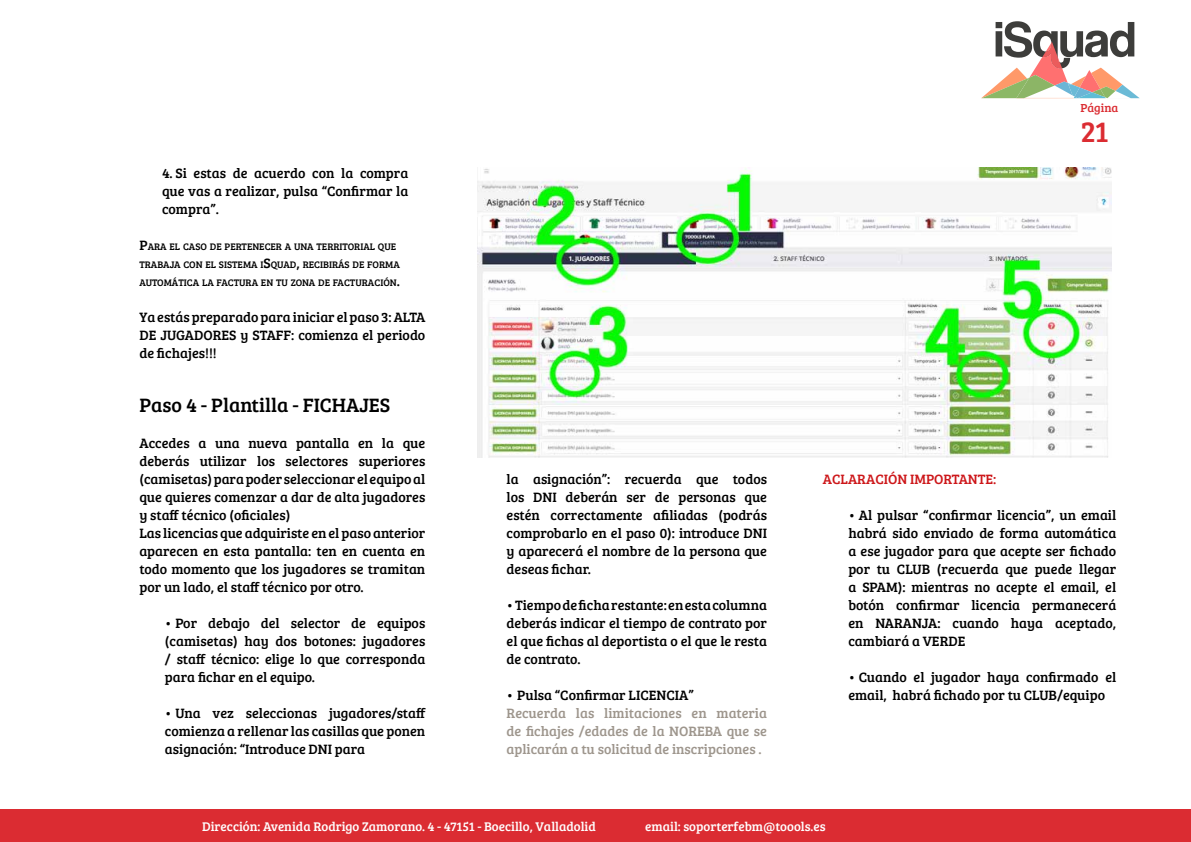
<style>
.page{position:relative;width:1191px;height:842px;background:#fff}
.page>*{position:absolute;margin:0;border:0;box-sizing:border-box;transform-origin:0 0}
.t1{font:30px "Bree Serif";color:#db2c32}
.t2{font:20px "Bree Serif";color:#000}
.t3{font:14px/18px "Bree Serif";color:#000;text-align:justify}
.t4{font:14px/18px "Bree Serif";color:#9e968d;text-align:justify}
.t5{font:14px "Bree Serif";color:#cd171a}
.t6{font:13px "Bree Serif";color:#fff}
.t7{font:12px "Bree Serif";color:#db2c32}
.t8{font:9.8px/18px "Bree Serif";color:#000}
.s1{font-size:14px}
</style>
<div class="page">
<svg style="left:981px;top:21px;width:158px;height:77px"></svg>
<div style="left:0;top:809px;width:1191px;height:33px;background:#db2c32"></div>
<img style="left:477px;top:167px;width:634px;height:291px">
<p class="t3" style="left:162px;top:163px;width:248px">4. Si estas de acuerdo con la compra que vas a realizar, pulsa “Confirmar la compra”.</p>
<p class="t8" style="left:139px;top:237px;width:262px"><span class="s1">P</span>ARA EL CASO DE PERTENECER A UNA TERRITORIAL QUE<br>TRABAJA CON EL SISTEMA I<span class="s1">S</span>QUAD<span class="s1">,</span> RECIBIRÁS DE FORMA<br>AUTOMÁTICA LA FACTURA EN TU ZONA DE FACTURACIÓN<span class="s1">.</span></p>
<p class="t3" style="left:139px;top:307px;width:287px">Ya estás preparado para iniciar el paso 3: ALTA DE JUGADORES y STAFF: comienza el periodo de fichajes!!!</p>
<h2 class="t2" style="left:139px;top:391px;width:252px">Paso 4 - Plantilla - FICHAJES</h2>
<p class="t3" style="left:139px;top:433px;width:287px;text-align:left">Accedes a una nueva pantalla en la que deberás utilizar los selectores superiores (camisetas) para poder seleccionar el equipo al que quieres comenzar a dar de alta jugadores y staff técnico (oficiales)<br>Las licencias que adquiriste en el paso anterior aparecen en esta pantalla: ten en cuenta en todo momento que los jugadores se tramitan por un lado, el staff técnico por otro.</p>
<p class="t3" style="left:165px;top:614px;width:262px">• Por debajo del selector de equipos (camisetas) hay dos botones: jugadores / staff técnico: elige lo que corresponda para fichar en el equipo.</p>
<p class="t3" style="left:165px;top:704px;width:262px">• Una vez seleccionas jugadores/staff comienza a rellenar las casillas que ponen asignación: “Introduce DNI para</p>
<p class="t7" style="left:1080px;top:99px;width:39px">Página</p>
<h1 class="t1" style="left:1080px;top:110px;width:30px">21</h1>
<p class="t3" style="left:506px;top:470px;width:262px">la asignación”: recuerda que todos los DNI deberán ser de personas que estén correctamente afiliadas (podrás comprobarlo en el paso 0): introduce DNI y aparecerá el nombre de la persona que deseas fichar.</p>
<p class="t3" style="left:506px;top:596px;width:262px">• Tiempo de ficha restante: en esta columna deberás indicar el tiempo de contrato por el que fichas al deportista o el que le resta de contrato.</p>
<p class="t3" style="left:506px;top:686px;width:188px">• Pulsa “Confirmar LICENCIA”</p>
<p class="t4" style="left:506px;top:704px;width:262px">Recuerda las limitaciones en materia de fichajes /edades de la NOREBA que se aplicarán a tu solicitud de inscripciones .</p>
<p class="t5" style="left:823px;top:469px;width:175px">ACLARACIÓN IMPORTANTE:</p>
<p class="t3" style="left:848px;top:506px;width:269px">• Al pulsar “confirmar licencia”, un email habrá sido enviado de forma automática a ese jugador para que acepte ser fichado por tu CLUB (recuerda que puede llegar a SPAM): mientras no acepte el email, el botón confirmar licencia permanecerá en NARANJA: cuando haya aceptado, cambiará a VERDE</p>
<p class="t3" style="left:848px;top:668px;width:269px">• Cuando el jugador haya confirmado el email, habrá fichado por tu CLUB/equipo</p>
<p class="t6" style="left:202px;top:817px;width:395px">Dirección: Avenida Rodrigo Zamorano. 4 - 47151 - Boecillo, Valladolid</p>
<p class="t6" style="left:645px;top:817px;width:182px">email: soporterfebm@toools.es</p>
</div>
